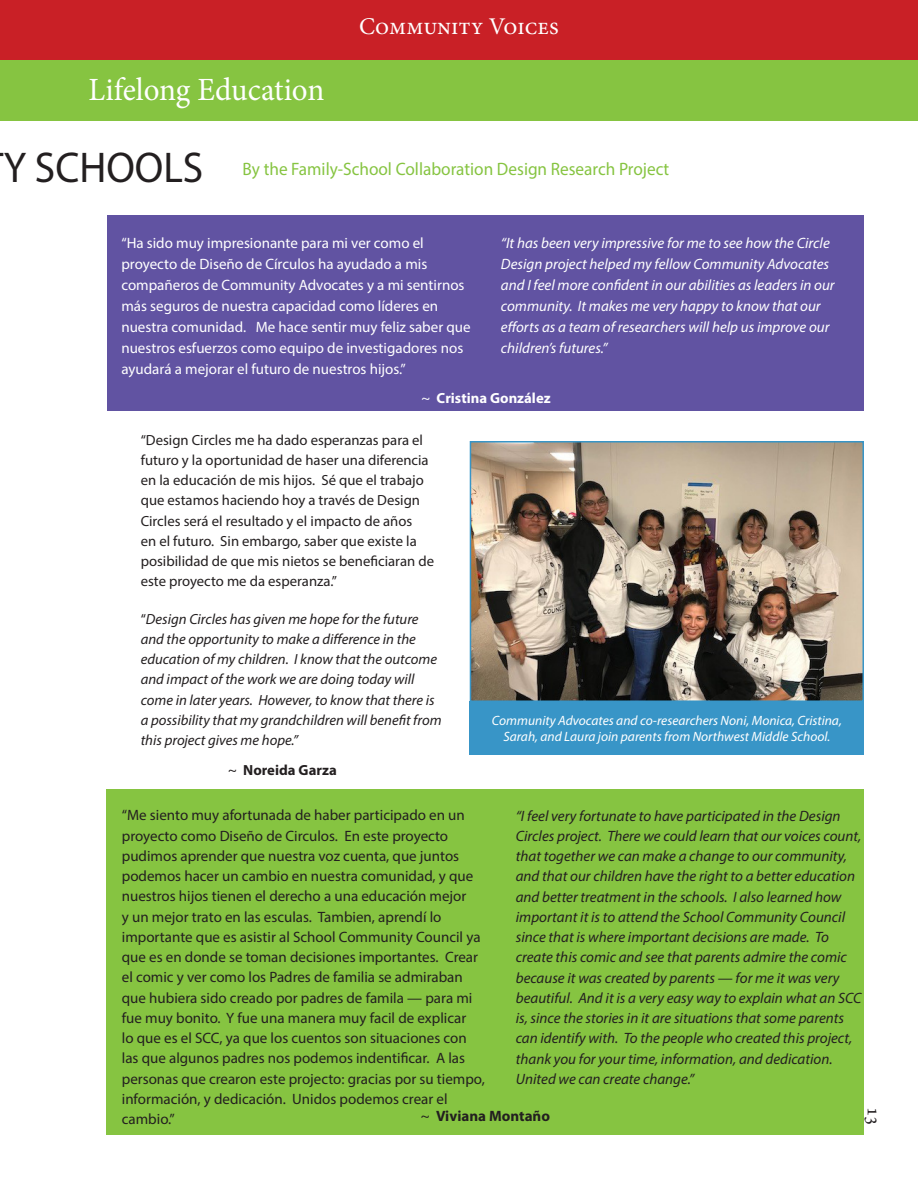
<style>
.page{position:relative;width:918px;height:1188px;background:#fff}
.page>*{position:absolute;margin:0;border:0;box-sizing:border-box;transform-origin:0 0}
.t1{font:43.2px "Myriad Pro";color:#231f20;scale:.96 1}
.t2{font:32.4px "Minion Pro";color:#fff;scale:.96 1}
.t3{font:24px "Minion Pro";color:#fff}
.t4{font:19.5px "Minion Pro";color:#231f20}
.t5{font:18px "Myriad Pro";color:#86c441;scale:.96 1}
.t6{font:15px/20.2px "Myriad Pro";color:#231f20}
.t7{font:italic 15px/20.2px "Myriad Pro";color:#231f20}
.t8{font:15px/21px "Myriad Pro";color:#fff}
.t9{font:italic 15px/21px "Myriad Pro";color:#fff}
.t10{font:700 15px "Myriad Pro";color:#231f20}
.t11{font:14.7px/20.2px "Myriad Pro";color:#231f20}
.t12{font:italic 14.7px/20.2px "Myriad Pro";color:#231f20}
.t13{font:700 14.7px "Myriad Pro";color:#fff}
.t14{font:700 14.7px "Myriad Pro";color:#231f20}
.t15{font:italic 13.5px "Myriad Pro";color:#fff}
.s1{font-weight:400}
.s2{font-style:normal}
</style>
<div class="page">
<div style="left:0;top:0;width:918px;height:60px;background:#c92026"></div>
<div style="left:0;top:60px;width:55px;height:61px;background:#86c441"></div>
<div style="left:55px;top:60px;width:863px;height:61px;background:#86c441"></div>
<div style="left:107px;top:789px;width:757px;height:345px;background:#86c441"></div>
<div style="left:108px;top:216px;width:756px;height:195px;background:#6153a2"></div>
<img style="left:473px;top:444px;width:388px;height:255px">
<div style="left:470px;top:441px;width:394px;height:261px;border:2px solid #3895c7"></div>
<div style="left:470px;top:701px;width:394px;height:53px;background:#3895c7"></div>
<p class="t2" style="left:89px;top:68px;width:247px">Lifelong Education</p>
<p class="t3" style="left:359px;top:10px;width:201px">Community Voices</p>
<h1 class="t1" style="left:4px;top:141px;width:209px">Y SCHOOLS</h1>
<p class="t5" style="left:243px;top:157px;width:446px">By the Family-School Collaboration Design Research Project</p>
<p class="t9" style="left:501px;top:232px;width:335px">“It has been very impressive for me to see how the Circle Design project helped my fellow Community Advocates and I feel more confident in our abilities as leaders in our community. It makes me very happy to know that our efforts as a team of researchers will help us improve our children’s futures.”</p>
<p class="t8" style="left:121px;top:232px;width:351px">“Ha sido muy impresionante para mi ver como el proyecto de Diseño de Círculos ha ayudado a mis compañeros de Community Advocates y a mi sentirnos más seguros de nuestra capacidad como líderes en nuestra comunidad. Me hace sentir muy feliz saber que nuestros esfuerzos como equipo de investigadores nos ayudará a mejorar el futuro de nuestros hijos.”</p>
<p class="t13" style="left:422px;top:389px;width:131px"><span class="s1">~</span> Cristina González</p>
<p class="t11" style="left:141px;top:429px;width:295px">“Design Circles me ha dado esperanzas para el futuro y la oportunidad de haser una diferencia en la educación de mis hijos. Sé que el trabajo que estamos haciendo hoy a través de Design Circles será el resultado y el impacto de años<br>en el futuro. Sin embargo, saber que existe la posibilidad de que mis nietos se beneficiaran de este proyecto me da esperanza.”</p>
<p class="t12" style="left:141px;top:608px;width:302px"><span class="s2">“</span>Design Circles has given me hope for the future and the opportunity to make a difference in the education of my children. I know that the outcome and impact of the work we are doing today will come in later years. However, to know that there is a possibility that my grandchildren will benefit from this project gives me hope.”</p>
<p class="t14" style="left:228px;top:760px;width:110px"><span class="s1">~</span> Noreida Garza</p>
<p class="t15" style="left:492px;top:712px;width:352px">Community Advocates and co-researchers Noni, Monica, Cristina,</p>
<p class="t15" style="left:503px;top:728px;width:328px">Sarah, and Laura join parents from Northwest Middle School.</p>
<p class="t6" style="left:122px;top:805px;width:365px">“Me siento muy afortunada de haber participado en un proyecto como Diseño de Circulos. En este proyecto pudimos aprender que nuestra voz cuenta, que juntos podemos hacer un cambio en nuestra comunidad, y que nuestros hijos tienen el derecho a una educación mejor<br>y un mejor trato en las esculas. Tambien, aprendí lo importante que es asistir al School Community Council ya que es en donde se toman decisiones importantes. Crear el comic y ver como los Padres de familia se admiraban que hubiera sido creado por padres de famila — para mi fue muy bonito. Y fue una manera muy facil de explicar<br>lo que es el SCC, ya que los cuentos son situaciones con las que algunos padres nos podemos indentificar. A las personas que crearon este projecto: gracias por su tiempo, información, y dedicación. Unidos podemos crear el cambio.”</p>
<p class="t7" style="left:516px;top:805px;width:347px">“I feel very fortunate to have participated in the Design Circles project. There we could learn that our voices count, that together we can make a change to our community, and that our children have the right to a better education and better treatment in the schools. I also learned how important it is to attend the School Community Council since that is where important decisions are made. To create this comic and see that parents admire the comic because it was created by parents — for me it was very beautiful. And it is a very easy way to explain what an SCC is, since the stories in it are situations that some parents can identify with. To the people who created this project, thank you for your time, information, and dedication.<br>United we can create change.”</p>
<p class="t4" style="left:887px;top:1107px;width:20px;rotate:90deg">13</p>
<p class="t10" style="left:421px;top:1106px;width:131px"><span class="s1">~</span> Viviana Montaño</p>
</div>
